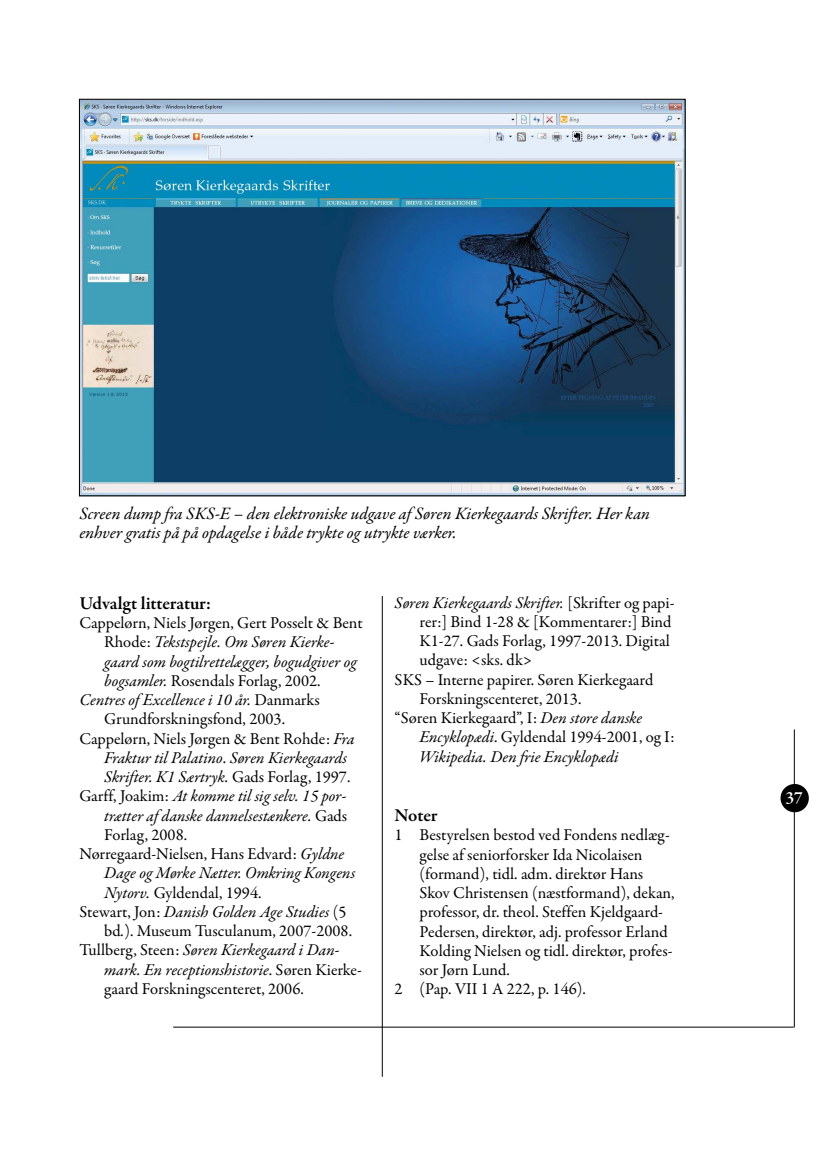
<style>
.page{position:relative;width:834px;height:1176px;background:#fff}
.page>*{position:absolute;margin:0;border:0;box-sizing:border-box;transform-origin:0 0}
.t1{font:600 18.38px "Garamond Premr Pro";letter-spacing:-.01em;color:#000}
.t2{font:italic 17.5px/19.2px "Garamond Premr Pro";letter-spacing:-.005em;color:#000}
.t3{font:600 17.5px "Garamond Premr Pro";color:#fff}
.t4{font:16.62px "Garamond Premr Pro";color:#000}
.t5{font:italic 16.62px "Garamond Premr Pro";letter-spacing:-.005em;color:#000}
.s1{font-style:normal}
.s2{font-style:italic}
</style>
<div class="page">
<hr style="left:173px;top:1027px;width:620px;height:1px;background:#000">
<hr style="left:793px;top:729px;width:1px;height:298px;background:#000">
<hr style="left:382px;top:313px;width:1px;height:763px;background:#000">
<div style="left:780px;top:784px;width:28px;height:28px;background:#000;border-radius:50%"></div>
<div style="left:370px;top:99px;width:24px;height:496px;background:#fff"></div>
<img style="left:81px;top:101px;width:602px;height:393px">
<p class="t2" style="left:79px;top:504px;width:572px">Screen dump fra SKS-E – den elektroniske udgave af Søren Kierkegaards Skrifter. Her kan enhver gratis på på opdagelse i både trykte og utrykte værker.</p>
<p class="t1" style="left:79px;top:592px;width:133px">Udvalgt litteratur:</p>
<p class="t4" style="left:79px;top:613px;width:285px">Cappelørn, Niels Jørgen, Gert Posselt &amp; Bent</p>
<p class="t5" style="left:104px;top:631px;width:231px"><span class="s1">Rhode:</span> Tekstspejle. Om Søren Kierke-</p>
<p class="t5" style="left:104px;top:651px;width:254px">gaard som bogtilrettelægger, bogudgiver og</p>
<p class="t4" style="left:104px;top:670px;width:218px"><span class="s2">bogsamler.</span> Rosendals Forlag, 2002.</p>
<p class="t5" style="left:79px;top:689px;width:242px">Centres of Excellence i 10 år. <span class="s1">Danmarks</span></p>
<p class="t4" style="left:104px;top:709px;width:182px">Grundforskningsfond, 2003.</p>
<p class="t4" style="left:79px;top:728px;width:276px">Cappelørn, Niels Jørgen &amp; Bent Rohde: <span class="s2">Fra</span></p>
<p class="t5" style="left:104px;top:747px;width:244px">Fraktur til Palatino<span class="s1">.</span> Søren Kierkegaards</p>
<p class="t5" style="left:104px;top:766px;width:248px">Skrifter. K1 Særtryk. <span class="s1">Gads Forlag, 1997.</span></p>
<p class="t5" style="left:79px;top:785px;width:268px"><span class="s1">Garff, Joakim:</span> At komme til sig selv. 15 por-</p>
<p class="t5" style="left:104px;top:805px;width:244px">trætter af danske dannelsestænkere. <span class="s1">Gads</span></p>
<p class="t4" style="left:104px;top:824px;width:84px">Forlag, 2008.</p>
<p class="t4" style="left:79px;top:844px;width:266px">Nørregaard-Nielsen, Hans Edvard: <span class="s2">Gyldne</span></p>
<p class="t5" style="left:104px;top:862px;width:252px">Dage og Mørke Nætter. Omkring Kongens</p>
<p class="t4" style="left:104px;top:882px;width:159px"><span class="s2">Nytorv.</span> Gyldendal, 1994.</p>
<p class="t5" style="left:79px;top:901px;width:268px"><span class="s1">Stewart, Jon:</span> Danish Golden Age Studies <span class="s1">(5</span></p>
<p class="t4" style="left:104px;top:921px;width:249px">bd<span class="s2">.</span>). Museum Tusculanum, 2007-2008.</p>
<p class="t5" style="left:79px;top:939px;width:261px"><span class="s1">Tullberg, Steen:</span> Søren Kierkegaard i Dan-</p>
<p class="t5" style="left:104px;top:959px;width:259px">mark. En receptionshistorie<span class="s1">. Søren Kierke-</span></p>
<p class="t4" style="left:104px;top:978px;width:201px">gaard Forskningscenteret, 2006.</p>
<p class="t5" style="left:394px;top:592px;width:281px">Søren Kierkegaards Skrifter. <span class="s1">[Skrifter og papi-</span></p>
<p class="t4" style="left:419px;top:611px;width:253px">rer:] Bind 1-28 &amp; [Kommentarer:] Bind</p>
<p class="t4" style="left:419px;top:631px;width:252px">K1-27. Gads Forlag, 1997-2013. Digital</p>
<p class="t4" style="left:419px;top:650px;width:115px">udgave: &lt;sks. dk&gt;</p>
<p class="t4" style="left:394px;top:669px;width:260px">SKS – Interne papirer. Søren Kierkegaard</p>
<p class="t4" style="left:419px;top:688px;width:163px">Forskningscenteret, 2013.</p>
<p class="t4" style="left:394px;top:708px;width:249px">“Søren Kierkegaard”, I: <span class="s2">Den store danske</span></p>
<p class="t4" style="left:419px;top:727px;width:256px"><span class="s2">Encyklopædi</span>. Gyldendal 1994-2001, og I:</p>
<p class="t5" style="left:419px;top:746px;width:201px">Wikipedia. Den frie Encyklopædi</p>
<p class="t1" style="left:394px;top:804px;width:44px">Noter</p>
<p class="t4" style="left:394px;top:825px;width:277px">1 Bestyrelsen bestod ved Fondens nedlæg-</p>
<p class="t4" style="left:419px;top:844px;width:224px">gelse af seniorforsker Ida Nicolaisen</p>
<p class="t4" style="left:419px;top:863px;width:225px">(formand), tidl. adm. direktør Hans</p>
<p class="t4" style="left:419px;top:883px;width:257px">Skov Christensen (næstformand), dekan,</p>
<p class="t4" style="left:419px;top:902px;width:245px">professor, dr. theol. Steffen Kjeldgaard-</p>
<p class="t4" style="left:419px;top:921px;width:250px">Pedersen, direktør, adj. professor Erland</p>
<p class="t4" style="left:419px;top:940px;width:254px">Kolding Nielsen og tidl. direktør, profes-</p>
<p class="t4" style="left:419px;top:960px;width:92px">sor Jørn Lund.</p>
<p class="t4" style="left:394px;top:979px;width:193px">2 (Pap. VII 1 A 222, p. 146).</p>
<p class="t3" style="left:785px;top:787px;width:19px">37</p>
</div>
